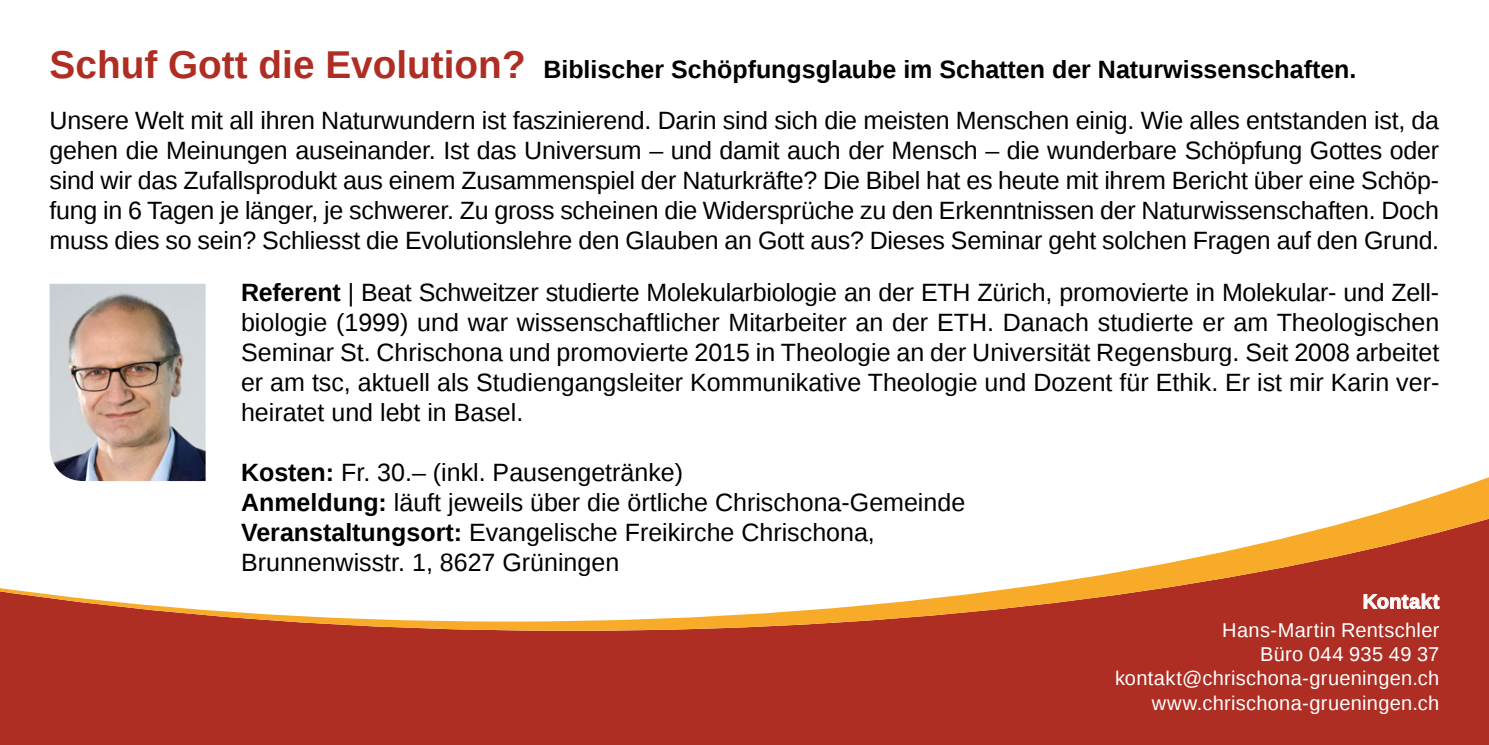
<style>
.page{position:relative;width:1489px;height:745px;background:#fff}
.page>*{position:absolute;margin:0;border:0;box-sizing:border-box;transform-origin:0 0}
.t1{font:25px/30px "Liberation Sans";color:#000}
.t2{font:20px/24px "Liberation Sans";letter-spacing:.015em;color:#fff;text-align:right}
.t3{font:700 20px "Liberation Sans";letter-spacing:.02em;color:#fff}
.s1{font-weight:700;font-size:38.75px;color:#af2e24}
.s2{font-weight:700}
</style>
<div class="page">
<div style="left:0;top:439px;width:1488px;height:305px;background:#af2e24"></div>
<svg style="left:0;top:284px;width:1488px;height:185px"></svg>
<svg style="left:0;top:469px;width:1488px;height:161px;fill:#fff"></svg>
<img style="left:50px;top:283px;width:156px;height:197px">
<svg style="left:1363px;top:593px;width:76px;height:15px"></svg>
<p class="t1" style="left:50px;top:45px;width:1390px;line-height:51.2px"><span class="s1">Schuf Gott die Evolution?</span> <span class="s2">Biblischer Schöpfungsglaube im Schatten der Naturwissenschaften.<br></span>Unsere Welt mit all ihren Naturwundern ist faszinierend. Darin sind sich die meisten Menschen einig. Wie alles entstanden ist, da</p>
<p class="t1" style="left:50px;top:136px;width:1390px;text-align:justify">gehen die Meinungen auseinander. Ist das Universum – und damit auch der Mensch – die wunderbare Schöpfung Gottes oder sind wir das Zufallsprodukt aus einem Zusammenspiel der Naturkräfte? Die Bibel hat es heute mit ihrem Bericht über eine Schöp&shy;fung in 6 Tagen je länger, je schwerer. Zu gross scheinen die Widersprüche zu den Erkenntnissen der Naturwissenschaften. Doch muss dies so sein? Schliesst die Evolutionslehre den Glauben an Gott aus? Dieses Seminar geht solchen Fragen auf den Grund.</p>
<p class="t1" style="left:241px;top:278px;width:1199px;text-align:justify"><span class="s2">Referent</span> | Beat Schweitzer studierte Molekularbiologie an der ETH Zürich, promovierte in Molekular- und Zell&shy;biologie (1999) und war wissenschaftlicher Mitarbeiter an der ETH. Danach studierte er am Theologischen Seminar St. Chrischona und promovierte 2015 in Theologie an der Universität Regensburg. Seit 2008 arbeitet er am tsc, aktuell als Studiengangsleiter Kommunikative Theologie und Dozent für Ethik. Er ist mir Karin ver&shy;heiratet und lebt in Basel.</p>
<p class="t1" style="left:241px;top:458px;width:725px"><span class="s2">Kosten:</span> Fr. 30.– (inkl. Pausengetränke)<br><span class="s2">Anmeldung:</span> läuft jeweils über die örtliche Chrischona-Gemeinde <span class="s2">Veranstaltungsort:</span> Evangelische Freikirche Chrischona, Brunnenwisstr. 1, 8627 Grüningen</p>
<p class="t3" style="left:1362px;top:587px;width:78px">Kontakt</p>
<p class="t2" style="left:1114px;top:619px;width:326px">Hans-Martin Rentschler<br>Büro 044 935 49 37 kontakt@chrischona-grueningen.ch www.chrischona-grueningen.ch</p>
</div>
